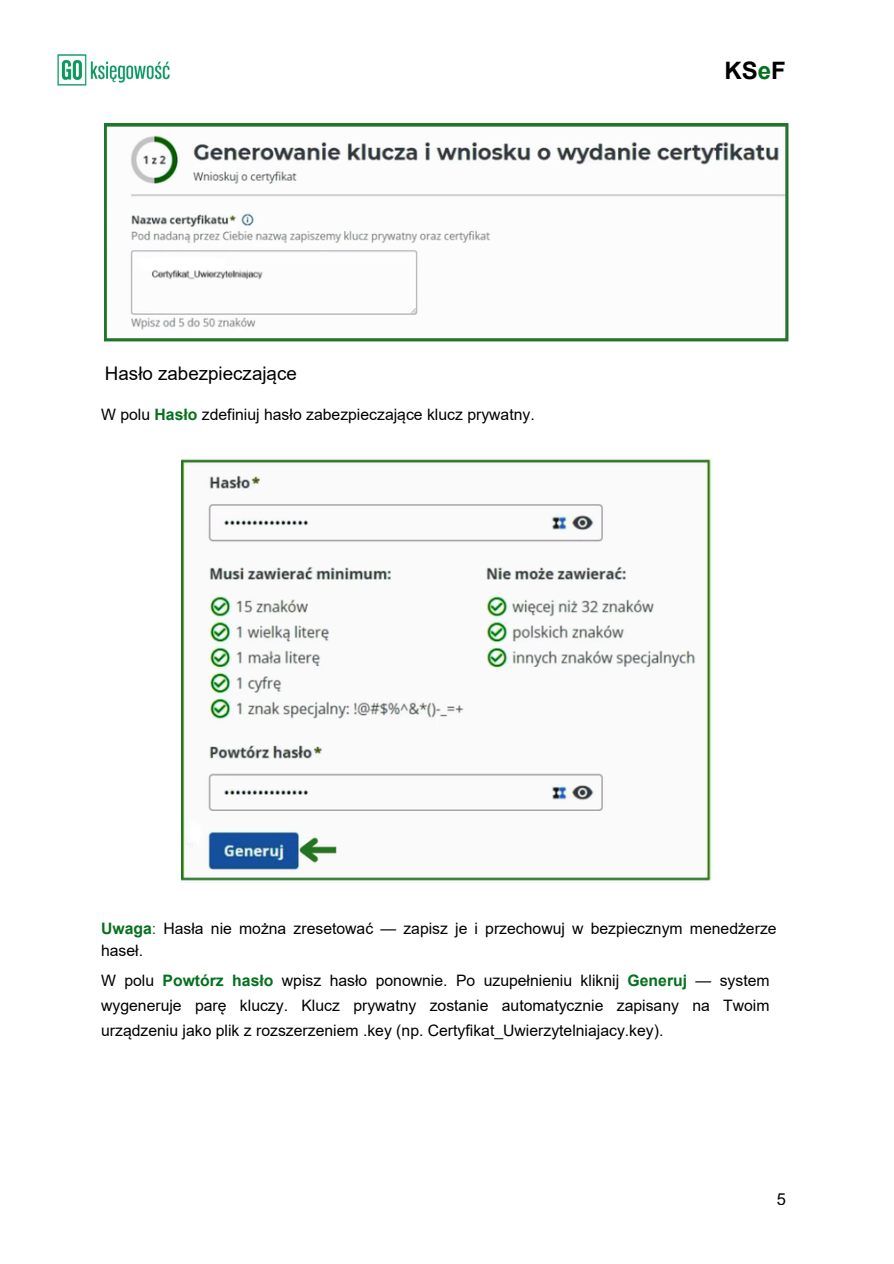
<style>
.page{position:relative;width:894px;height:1264px;background:#fff}
.page>*{position:absolute;margin:0;border:0;box-sizing:border-box;transform-origin:0 0}
.t1{font:700 24px "Arial";color:#000}
.t2{font:18.75px "Arial";color:#000}
.t3{font:16.5px "Arial";color:#000}
.t4{font:15.75px/24.8px "Arial";color:#000}
.s1{font-weight:700;color:#05701e}
.s2{color:#05701e}
</style>
<div class="page">
<img style="left:57px;top:54px;width:113px;height:32px">
<img style="left:105px;top:124px;width:683px;height:217px">
<img style="left:182px;top:459px;width:529px;height:422px">
<p class="t2" style="left:105px;top:363px;width:193px">Hasło zabezpieczające</p>
<p class="t4" style="left:101px;top:402px;width:435px">W polu <span class="s1">Hasło</span> zdefiniuj hasło zabezpieczające klucz prywatny.</p>
<h1 class="t1" style="left:724px;top:58px;width:63px">KS<span class="s2">e</span>F</h1>
<p class="t4" style="left:101px;top:918px;width:676px;line-height:21.5px"><span class="s1">Uwaga</span><span class="s2">:</span> Hasła nie można zresetować — zapisz je i przechowuj w bezpiecznym menedżerze haseł.</p>
<p class="t4" style="left:101px;top:968px;width:669px;text-align:justify">W polu <span class="s1">Powtórz hasło</span> wpisz hasło ponownie. Po uzupełnieniu kliknij <span class="s1">Generuj</span> — system wygeneruje parę kluczy. Klucz prywatny zostanie automatycznie zapisany na Twoim urządzeniu jako plik z rozszerzeniem .key (np. Certyfikat_Uwierzytelniajacy.key).</p>
<p class="t3" style="left:776px;top:1189px;width:11px">5</p>
</div>
